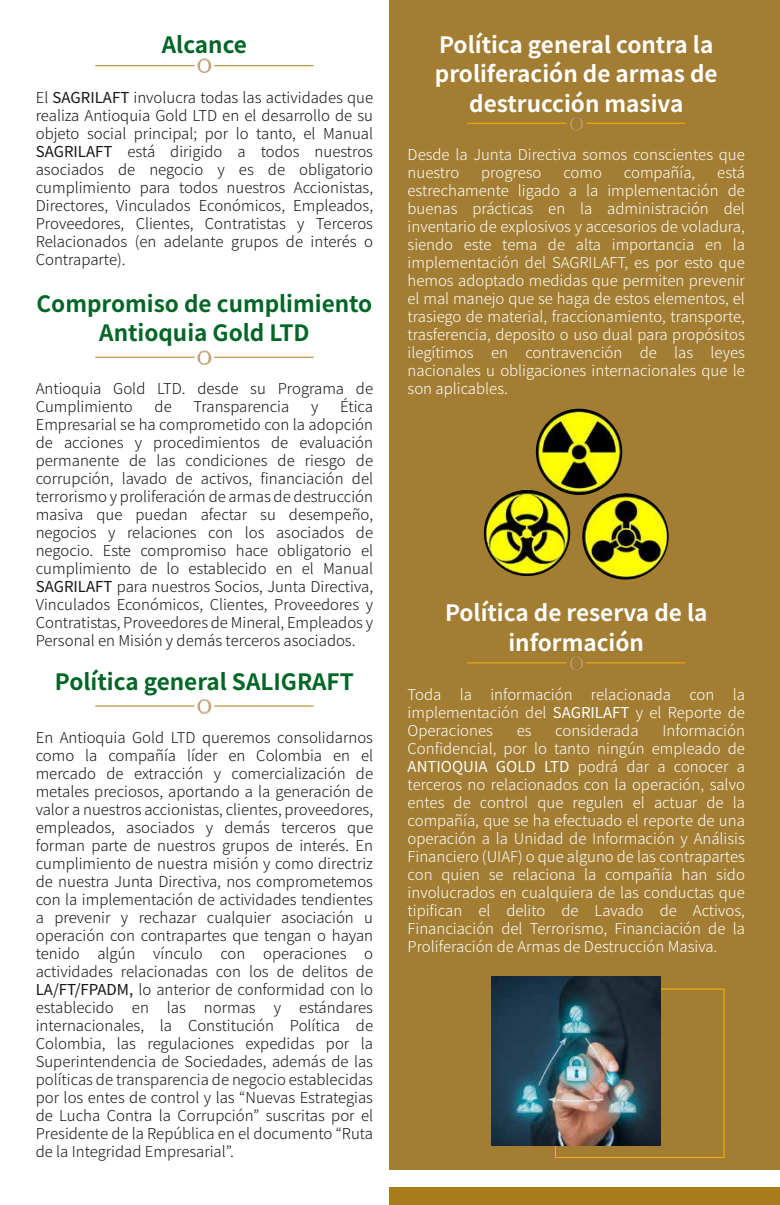
<style>
.page{position:relative;width:780px;height:1205px;background:#fff}
.page>*{position:absolute;margin:0;border:0;box-sizing:border-box;transform-origin:0 0}
.t1{font:700 22.5px/29.5px "Noto Sans JP";color:#fff;text-align:center}
.t2{font:700 22.5px/29.5px "Noto Sans JP";color:#006625;text-align:center}
.t3{font:300 15px/18px "Noto Sans JP";color:#141414;text-align:justify}
.t4{font:300 15px/18px "Noto Sans JP";color:#fff;text-align:justify}
.s1{font-weight:400}
</style>
<div class="page">
<div style="left:390px;top:0;width:390px;height:1169px;background:#a27d32"></div>
<hr style="left:214px;top:65px;width:99px;height:1px;background:#a97c1c">
<hr style="left:96px;top:65px;width:98px;height:1px;background:#a97c1c">
<img style="left:197px;top:58px;width:14px;height:15px">
<hr style="left:586px;top:123px;width:99px;height:1px;background:#fdb103">
<hr style="left:467px;top:123px;width:99px;height:1px;background:#fdb103">
<img style="left:569px;top:116px;width:14px;height:15px">
<hr style="left:214px;top:357px;width:99px;height:1px;background:#a97c1c">
<hr style="left:96px;top:357px;width:98px;height:1px;background:#a97c1c">
<img style="left:197px;top:350px;width:14px;height:14px">
<hr style="left:214px;top:706px;width:99px;height:1px;background:#a97c1c">
<hr style="left:96px;top:706px;width:98px;height:1px;background:#a97c1c">
<img style="left:197px;top:699px;width:14px;height:14px">
<hr style="left:586px;top:662px;width:99px;height:1px;background:#fdb103">
<hr style="left:467px;top:662px;width:99px;height:1px;background:#fdb103">
<img style="left:569px;top:656px;width:14px;height:14px">
<div style="left:390px;top:1187px;width:390px;height:18px;background:#a97c1c"></div>
<img style="left:536px;top:409px;width:86px;height:86px;border-radius:43px">
<img style="left:484px;top:490px;width:86px;height:86px;border-radius:43px">
<img style="left:582px;top:493px;width:86px;height:86px;border-radius:43px">
<div style="left:555px;top:989px;width:169px;height:168px;border:1px solid #fdb103"></div>
<img style="left:492px;top:976px;width:168px;height:169px">
<h1 class="t2" style="left:162px;top:31px;width:87px">Alcance</h1>
<p class="t3" style="left:36px;top:88px;width:339px">El <span class="s1">SAGRILAFT</span> involucra todas las actividades que realiza Antioquia Gold LTD en el desarrollo de su objeto social principal; por lo tanto, el Manual <span class="s1">SAGRILAFT</span> está dirigido a todos nuestros asociados de negocio y es de obligatorio cumplimiento para todos nuestros Accionistas, Directores, Vinculados Económicos, Empleados, Proveedores, Clientes, Contratistas y Terceros Relacionados (en adelante grupos de interés o Contraparte).</p>
<h1 class="t2" style="left:36px;top:289px;width:337px">Compromiso de cumplimiento<br>Antioquia Gold LTD</h1>
<p class="t3" style="left:36px;top:380px;width:339px">Antioquia Gold LTD. desde su Programa de<br>Cumplimiento</p>
<p class="t3" style="left:36px;top:398px;width:339px;text-indent:304px">Ética Empresarial se ha comprometido con la adopción de acciones y procedimientos de evaluación permanente de las condiciones de riesgo de corrupción, lavado de activos, financiación del terrorismo y proliferación de armas de destrucción masiva que puedan afectar su desempeño, negocios y relaciones con los asociados de negocio. Este compromiso hace obligatorio el cumplimiento de lo establecido en el Manual <span class="s1">SAGRILAFT</span> para nuestros Socios, Junta Directiva, Vinculados Económicos, Clientes, Proveedores y Contratistas, Proveedores de Mineral, Empleados y Personal en Misión y demás terceros asociados.</p>
<h1 class="t2" style="left:55px;top:667px;width:300px">Política general SALIGRAFT</h1>
<p class="t3" style="left:36px;top:729px;width:339px">En Antioquia Gold LTD queremos consolidarnos como la compañía líder en Colombia en el mercado de extracción y comercialización de metales preciosos, aportando a la generación de valor a nuestros accionistas, clientes, proveedores, empleados, asociados y demás terceros que forman parte de nuestros grupos de interés. En cumplimiento de nuestra misión y como directriz de nuestra Junta Directiva, nos comprometemos con la implementación de actividades tendientes a prevenir y rechazar cualquier asociación u operación con contrapartes que tengan o hayan tenido algún vínculo con operaciones o actividades relacionadas con los de delitos de <span class="s1">LA/FT/FPADM,</span> lo anterior de conformidad con lo establecido en las normas y estándares internacionales, la Constitución Política de Colombia, las regulaciones expedidas por la Superintendencia de Sociedades, además de las políticas de transparencia de negocio establecidas por los entes de control y las “Nuevas Estrategias de Lucha Contra la Corrupción” suscritas por el Presidente de la República en el documento “Ruta de la Integridad Empresarial”.</p>
<p class="t3" style="left:154px;top:398px;width:19px">de</p>
<p class="t3" style="left:193px;top:398px;width:97px">Transparencia</p>
<p class="t3" style="left:311px;top:398px;width:9px">y</p>
<h1 class="t1" style="left:435px;top:30px;width:284px">Política general contra la proliferación de armas de destrucción masiva</h1>
<p class="t4" style="left:407px;top:146px;width:339px">Desde la Junta Directiva somos conscientes que nuestro</p>
<p class="t4" style="left:407px;top:164px;width:339px;text-indent:309px">está estrechamente ligado a la implementación de buenas prácticas en la administración del inventario de explosivos y accesorios de voladura, siendo este tema de alta importancia en la implementación del SAGRILAFT, es por esto que hemos adoptado medidas que permiten prevenir el mal manejo que se haga de estos elementos, el trasiego de material, fraccionamiento, transporte, trasferencia, deposito o uso dual para propósitos ilegítimos en contravención de las leyes nacionales u obligaciones internacionales que le son aplicables.</p>
<p class="t4" style="left:481px;top:164px;width:62px">progreso</p>
<p class="t4" style="left:563px;top:164px;width:40px">como</p>
<p class="t4" style="left:624px;top:164px;width:73px">compañía,</p>
<h1 class="t1" style="left:445px;top:599px;width:264px">Política de reserva de la información</h1>
<p class="t4" style="left:407px;top:686px;width:339px">Toda la información relacionada con la implementación del <span class="s1">SAGRILAFT</span> y el Reporte de Operaciones</p>
<p class="t4" style="left:407px;top:722px;width:339px;text-indent:255px">Información Confidencial, por lo tanto ningún empleado de <span class="s1">ANTIOQUIA GOLD LTD</span> podrá dar a conocer a terceros no relacionados con la operación, salvo entes de control que regulen el actuar de la compañía, que se ha efectuado el reporte de una operación a la Unidad de Información y Análisis Financiero (UIAF) o que alguno de las contrapartes con quien se relaciona la compañía han sido involucrados en cualquiera de las conductas que tipifican el delito de Lavado de Activos, Financiación del Terrorismo, Financiación de la Proliferación de Armas de Destrucción Masiva.</p>
<p class="t4" style="left:516px;top:722px;width:16px">es</p>
<p class="t4" style="left:555px;top:722px;width:85px">considerada</p>
</div>
